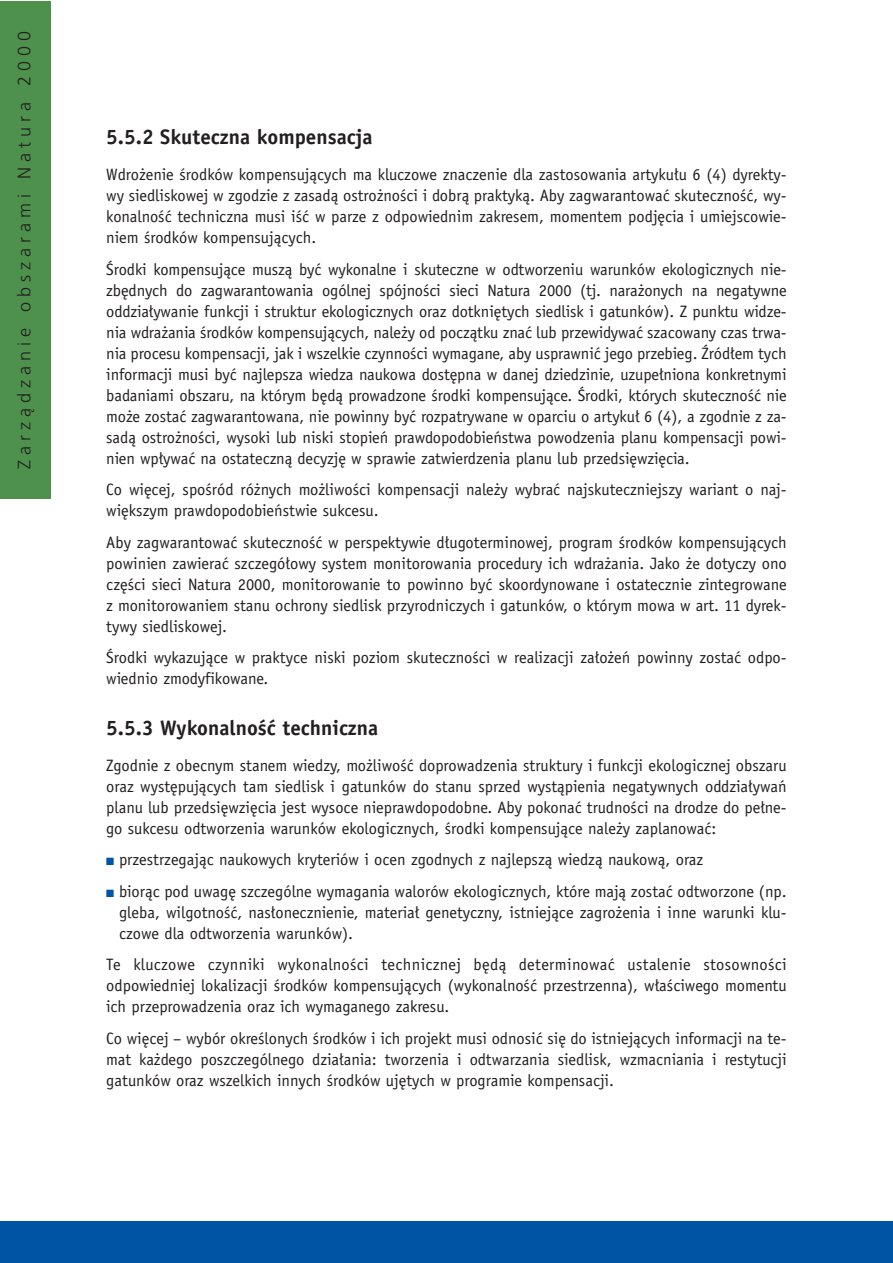
<style>
.page{position:relative;width:893px;height:1263px;background:#fff}
.page>*{position:absolute;margin:0;border:0;box-sizing:border-box;transform-origin:0 0}
.t1{font:21px "Officina Sans Bold PL";color:#231f20}
.t2{font:300 18px "Frutiger CE";letter-spacing:.28em;color:#231f20}
.t3{font:16.5px/21px "Officina Sans Book PL";color:#231f20;text-align:justify}
.s1{color:#0054a4}
</style>
<div class="page">
<div style="left:0;top:1222px;width:893px;height:41px;background:#0054a4"></div>
<div style="left:0;top:1px;width:51px;height:498px;background:#4e914d"></div>
<p class="t2" style="left:18px;top:469px;width:439px;rotate:-90deg">Zarządzanie obszarami Natura 2000</p>
<p class="t1" style="left:106px;top:129px;width:268px">5.5.2 Skuteczna kompensacja</p>
<p class="t3" style="left:106px;top:166px;width:682px">Wdro˝enie Êrodków kompensujàcych ma kluczowe znaczenie dla zastosowania artyku∏u 6 (4) dyrekty&shy;wy siedliskowej w zgodzie z zasadà ostro˝noÊci i dobrà praktykà. Aby zagwarantowaç skutecznoÊç, wy&shy;konalnoÊç techniczna musi iÊç w parze z odpowiednim zakresem, momentem podj´cia i umiejscowie&shy;niem Êrodków kompensujàcych.</p>
<p class="t3" style="left:106px;top:260px;width:682px">Ârodki kompensujàce muszà byç wykonalne i skuteczne w odtworzeniu warunków ekologicznych nie&shy;zb´dnych do zagwarantowania ogólnej spójnoÊci sieci Natura 2000 (tj. nara˝onych na negatywne oddzia∏ywanie funkcji i struktur ekologicznych oraz dotkni´tych siedlisk i gatunków). Z punktu widze&shy;nia wdra˝ania Êrodków kompensujàcych, nale˝y od poczàtku znaç lub przewidywaç szacowany czas trwa&shy;nia procesu kompensacji, jak i wszelkie czynnoÊci wymagane, aby usprawniç jego przebieg. èród∏em tych informacji musi byç najlepsza wiedza naukowa dost´pna w danej dziedzinie, uzupe∏niona konkretnymi badaniami obszaru, na którym b´dà prowadzone Êrodki kompensujàce. Ârodki, których skutecznoÊç nie mo˝e zostaç zagwarantowana, nie powinny byç rozpatrywane w oparciu o artyku∏ 6 (4), a zgodnie z za&shy;sadà ostro˝noÊci, wysoki lub niski stopieƒ prawdopodobieƒstwa powodzenia planu kompensacji powi&shy;nien wp∏ywaç na ostatecznà decyzj´ w sprawie zatwierdzenia planu lub przedsi´wzi´cia.</p>
<p class="t3" style="left:106px;top:481px;width:682px">Co wi´cej, spoÊród ró˝nych mo˝liwoÊci kompensacji nale˝y wybraç najskuteczniejszy wariant o naj&shy;wi´kszym prawdopodobieƒstwie sukcesu.</p>
<p class="t3" style="left:106px;top:533px;width:682px">Aby zagwarantowaç skutecznoÊç w perspektywie d∏ugoterminowej, program Êrodków kompensujàcych powinien zawieraç szczegó∏owy system monitorowania procedury ich wdra˝ania. Jako ˝e dotyczy ono cz´Êci sieci Natura 2000, monitorowanie to powinno byç skoordynowane i ostatecznie zintegrowane z monitorowaniem stanu ochrony siedlisk przyrodniczych i gatunków, o którym mowa w art. 11 dyrek&shy;tywy siedliskowej.</p>
<p class="t3" style="left:106px;top:649px;width:682px">Ârodki wykazujàce w praktyce niski poziom skutecznoÊci w realizacji za∏o˝eƒ powinny zostaç odpo&shy;wiednio zmodyfikowane.</p>
<p class="t1" style="left:106px;top:720px;width:273px">5.5.3 WykonalnoÊç techniczna</p>
<p class="t3" style="left:106px;top:756px;width:682px">Zgodnie z obecnym stanem wiedzy, mo˝liwoÊç doprowadzenia struktury i funkcji ekologicznej obszaru oraz wyst´pujàcych tam siedlisk i gatunków do stanu sprzed wystàpienia negatywnych oddzia∏ywaƒ planu lub przedsi´wzi´cia jest wysoce nieprawdopodobne. Aby pokonaç trudnoÊci na drodze do pe∏ne&shy;go sukcesu odtworzenia warunków ekologicznych, Êrodki kompensujàce nale˝y zaplanowaç:</p>
<p class="t3" style="left:106px;top:851px;width:598px"><span class="s1">■</span> przestrzegajàc naukowych kryteriów i ocen zgodnych z najlepszà wiedzà naukowà, oraz</p>
<p class="t3" style="left:119px;top:882px;width:669px;text-indent:-13px"><span class="s1">■</span> bioràc pod uwag´ szczególne wymagania walorów ekologicznych, które majà zostaç odtworzone (np. gleba, wilgotnoÊç, nas∏onecznienie, materia∏ genetyczny, istniejàce zagro˝enia i inne warunki klu&shy;czowe dla odtworzenia warunków).</p>
<p class="t3" style="left:106px;top:956px;width:682px">Te kluczowe czynniki wykonalnoÊci technicznej b´dà determinowaç ustalenie stosownoÊci odpowiedniej lokalizacji Êrodków kompensujàcych (wykonalnoÊç przestrzenna), w∏aÊciwego momentu ich przeprowadzenia oraz ich wymaganego zakresu.</p>
<p class="t3" style="left:106px;top:1029px;width:682px">Co wi´cej – wybór okreÊlonych Êrodków i ich projekt musi odnosiç si´ do istniejàcych informacji na te&shy;mat ka˝dego poszczególnego dzia∏ania: tworzenia i odtwarzania siedlisk, wzmacniania i restytucji gatunków oraz wszelkich innych Êrodków uj´tych w programie kompensacji.</p>
</div>
